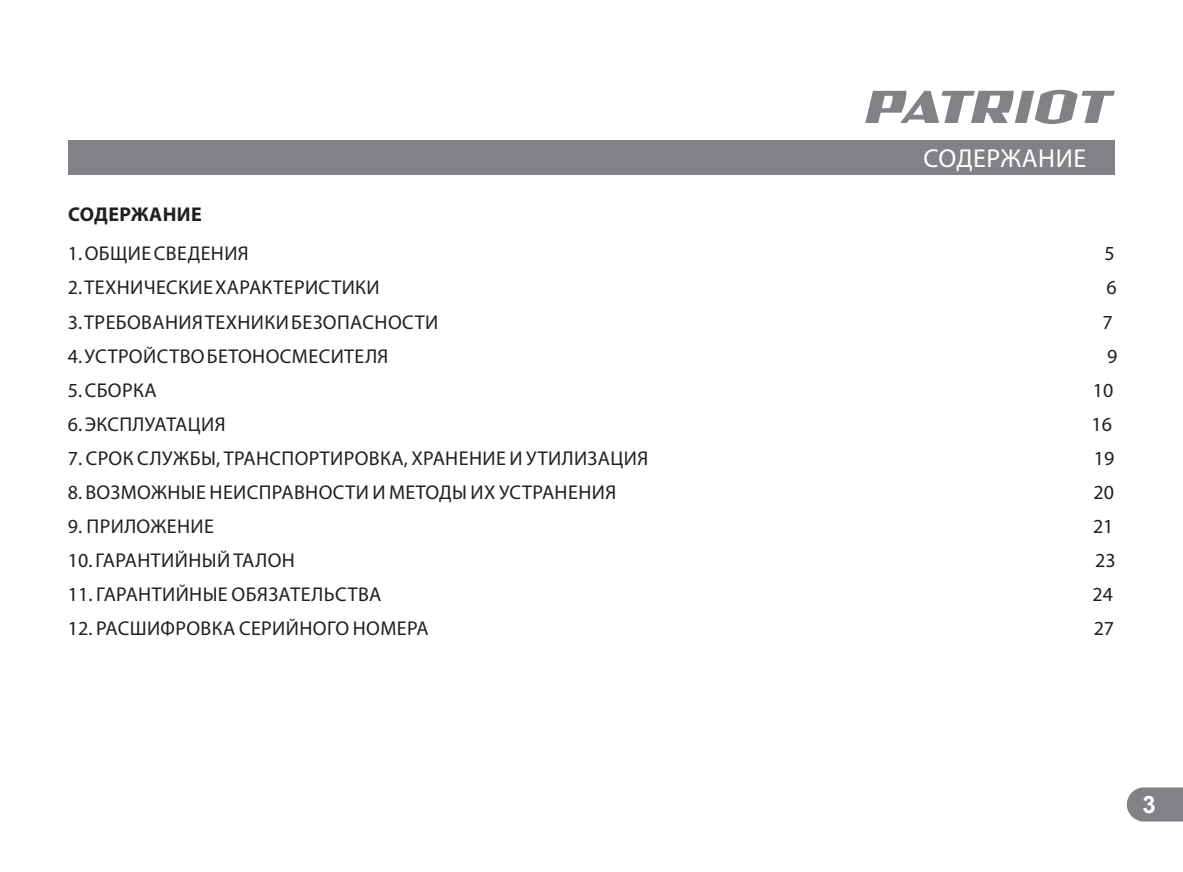
<style>
.page{position:relative;width:1183px;height:872px;background:#fff}
.page>*{position:absolute;margin:0;border:0;box-sizing:border-box;transform-origin:0 0}
.t1{font:26px "Myriad Pro";letter-spacing:.02em;color:#fff}
.t2{font:700 24px "Arial";color:#fff}
.t3{font:20px "Myriad Pro";letter-spacing:.02em;color:#231f20}
.t4{font:700 20px "Myriad Pro";letter-spacing:.02em;color:#231f20}
</style>
<div class="page">
<svg style="left:1127px;top:787px;width:56px;height:34px;background:#898b8d"></svg>
<svg style="left:865px;top:90px;width:249px;height:34px"></svg>
<div style="left:68px;top:141px;width:1046px;height:34px;background:#808285"></div>
<h1 class="t1" style="left:923px;top:143px;width:164px">СОДЕРЖАНИЕ</h1>
<p class="t4" style="left:68px;top:203px;width:135px">СОДЕРЖАНИЕ</p>
<p class="t3" style="left:68px;top:241px;width:182px">1. ОБЩИЕ СВЕДЕНИЯ</p>
<p class="t3" style="left:1104px;top:241px;width:12px">5</p>
<p class="t3" style="left:68px;top:275px;width:313px">2. ТЕХНИЧЕСКИЕ ХАРАКТЕРИСТИКИ</p>
<p class="t3" style="left:1106px;top:275px;width:12px">6</p>
<p class="t3" style="left:68px;top:309px;width:372px">3. ТРЕБОВАНИЯ ТЕХНИКИ БЕЗОПАСНОСТИ</p>
<p class="t3" style="left:1102px;top:309px;width:12px">7</p>
<p class="t3" style="left:68px;top:343px;width:322px">4. УСТРОЙСТВО БЕТОНОСМЕСИТЕЛЯ</p>
<p class="t3" style="left:1107px;top:343px;width:12px">9</p>
<p class="t3" style="left:68px;top:377px;width:90px">5. СБОРКА</p>
<p class="t3" style="left:1093px;top:377px;width:22px">10</p>
<p class="t3" style="left:68px;top:411px;width:159px">6. ЭКСПЛУАТАЦИЯ</p>
<p class="t3" style="left:1091px;top:411px;width:22px">16</p>
<p class="t3" style="left:68px;top:445px;width:582px">7. СРОК СЛУЖБЫ, ТРАНСПОРТИРОВКА, ХРАНЕНИЕ И УТИЛИЗАЦИЯ</p>
<p class="t3" style="left:1094px;top:445px;width:22px">19</p>
<p class="t3" style="left:68px;top:479px;width:550px">8. ВОЗМОЖНЫЕ НЕИСПРАВНОСТИ И МЕТОДЫ ИХ УСТРАНЕНИЯ</p>
<p class="t3" style="left:1093px;top:479px;width:22px">20</p>
<p class="t3" style="left:68px;top:513px;width:148px">9. ПРИЛОЖЕНИЕ</p>
<p class="t3" style="left:1093px;top:513px;width:22px">21</p>
<p class="t3" style="left:68px;top:547px;width:228px">10. ГАРАНТИЙНЫЙ ТАЛОН</p>
<p class="t3" style="left:1095px;top:547px;width:22px">23</p>
<p class="t3" style="left:68px;top:581px;width:315px">11. ГАРАНТИЙНЫЕ ОБЯЗАТЕЛЬСТВА</p>
<p class="t3" style="left:1092px;top:581px;width:22px">24</p>
<p class="t3" style="left:68px;top:615px;width:362px">12. РАСШИФРОВКА СЕРИЙНОГО НОМЕРА</p>
<p class="t3" style="left:1093px;top:615px;width:22px">27</p>
<p class="t2" style="left:1142px;top:787px;width:15px">3</p>
</div>
